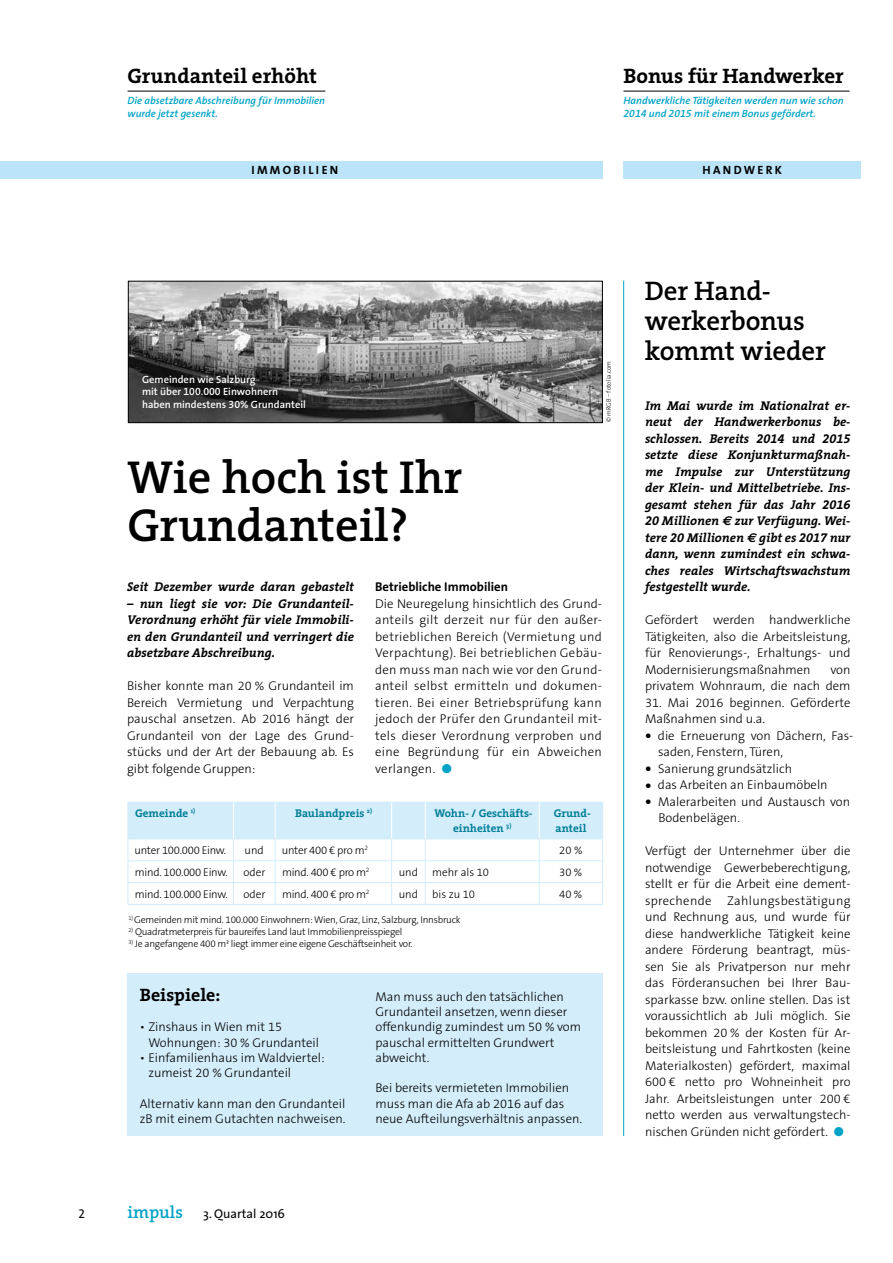
<style>
.page{position:relative;width:893px;height:1263px;background:#fff}
.page>*{position:absolute;margin:0;border:0;box-sizing:border-box;transform-origin:0 0}
.t1{font:600 46.5px/48px "The Serif";color:#000}
.t2{font:600 27px/30px "The Serif";letter-spacing:-.01em;color:#000}
.t3{font:700 21px "The Serif";color:#000}
.t4{font:700 18px "The Serif";color:#000}
.t5{font:300 12.75px/16.5px "The Sans B3";color:#000}
.t6{font:italic 700 12.75px/16.5px "The Serif";color:#000;text-align:justify}
.t7{font:700 12.75px "The Sans";color:#000}
.t8{font:12.75px "The Sans";color:#000}
.t9{font:12.75px "The Sans Caps";color:#000}
.t10{font:12px "The Sans Bold Caps";letter-spacing:.19em;color:#000}
.t11{font:300 11.25px "The Sans B3";letter-spacing:-.025em;color:#000}
.t12{font:700 11.25px/15px "The Serif";color:#007e95;text-align:center}
.t13{font:300 11.25px "The Sans B3";color:#000}
.t14{font:italic 600 10.5px/12.8px "The Sans";color:#00a3c6}
.t15{font:600 10.5px/12.8px "The Sans";color:#fff}
.t16{font:300 9.9px "The Sans B3";letter-spacing:-.025em;color:#000}
.t17{font:300 6.45px "The Sans";color:#000}
.s1{font-family:"The Sans Semi Bold Expert";font-weight:400}
.s2{color:#00a3c6}
.s3{font-family:"The Serif";font-weight:600;font-size:17.25px;color:#00a3c6}
.s4{font-family:"The Serif Bold Expert";font-weight:400}
.s5{font-family:"Euro Sans"}
</style>
<div class="page">
<img style="left:130px;top:283px;width:471px;height:138px">
<div style="left:128px;top:281px;width:475px;height:142px;border:1px solid #000"></div>
<hr style="left:623px;top:91px;width:227px;height:1px;background:#000">
<hr style="left:128px;top:91px;width:197px;height:1px;background:#000">
<div style="left:0;top:162px;width:603px;height:17px;background:#bce4f8"></div>
<hr style="left:623px;top:281px;width:1px;height:855px;background:#00a3c6">
<div style="left:623px;top:162px;width:238px;height:17px;background:#bce4f8"></div>
<svg style="left:128px;top:803px;width:475px;height:101px"></svg>
<hr style="left:128px;top:904px;width:105px;height:1px;background:#d3edfb">
<hr style="left:233px;top:904px;width:42px;height:1px;background:#d3edfb">
<hr style="left:275px;top:904px;width:117px;height:1px;background:#d3edfb">
<hr style="left:392px;top:904px;width:33px;height:1px;background:#d3edfb">
<hr style="left:425px;top:904px;width:114px;height:1px;background:#d3edfb">
<hr style="left:539px;top:904px;width:64px;height:1px;background:#d3edfb">
<hr style="left:128px;top:802px;width:105px;height:1px;background:#d3edfb">
<hr style="left:128px;top:802px;width:1px;height:36px;background:#d3edfb">
<hr style="left:233px;top:802px;width:42px;height:1px;background:#d3edfb">
<hr style="left:275px;top:802px;width:117px;height:1px;background:#d3edfb">
<hr style="left:392px;top:802px;width:33px;height:1px;background:#d3edfb">
<hr style="left:425px;top:802px;width:114px;height:1px;background:#d3edfb">
<hr style="left:233px;top:802px;width:1px;height:36px;background:#fff">
<hr style="left:275px;top:802px;width:1px;height:36px;background:#fff">
<hr style="left:391px;top:802px;width:1px;height:36px;background:#fff">
<hr style="left:425px;top:802px;width:1px;height:36px;background:#fff">
<hr style="left:539px;top:802px;width:1px;height:36px;background:#fff">
<hr style="left:539px;top:802px;width:64px;height:1px;background:#d3edfb">
<hr style="left:602px;top:802px;width:1px;height:36px;background:#d3edfb">
<hr style="left:539px;top:838px;width:64px;height:1px;background:#d3edfb">
<div style="left:127px;top:974px;width:476px;height:162px;background:#d3edfb"></div>
<h3 class="t3" style="left:128px;top:59px;width:191px">Grundanteil erhöht</h3>
<p class="t14" style="left:128px;top:94px;width:199px">Die absetzbare Abschreibung für Immobilien wurde jetzt gesenkt.</p>
<p class="t10" style="left:252px;top:160px;width:88px">IMMOBILIEN</p>
<h3 class="t3" style="left:623px;top:59px;width:222px">Bonus für Handwerker</h3>
<p class="t14" style="left:623px;top:94px;width:222px">Handwerkliche Tätigkeiten werden nun wie schon<br><span class="s1">2014</span> und <span class="s1">2015</span> mit einem Bonus gefördert.</p>
<p class="t10" style="left:703px;top:160px;width:81px">HANDWERK</p>
<p class="t15" style="left:142px;top:372px;width:165px">Gemeinden wie Salzburg<br>mit über <span class="s1">100.000</span> Einwohnern haben mindestens <span class="s1">30</span>% Grundanteil</p>
<h1 class="t1" style="left:127px;top:452px;width:336px">Wie hoch ist Ihr<br>Grundanteil?</h1>
<p class="t17" style="left:603px;top:422px;width:62px;rotate:-90deg">© mRGB – fotolia.com</p>
<p class="t6" style="left:127px;top:578px;width:228px">Seit Dezember wurde daran gebastelt</p>
<p class="t6" style="left:127px;top:595px;width:228px">– nun liegt sie vor: Die Grundanteil-Verordnung erhöht für viele Immobili&shy;en den Grundanteil und verringert die absetzbare Abschreibung.</p>
<p class="t5" style="left:127px;top:678px;width:228px;text-align:justify">Bisher konnte man 20 % Grundanteil im Bereich Vermietung und Verpachtung pauschal ansetzen. Ab 2016 hängt der Grundanteil von der Lage des Grund&shy;stücks und der Art der Bebauung ab. Es gibt folgende Gruppen:</p>
<p class="t7" style="left:375px;top:576px;width:134px">Betriebliche Immobilien</p>
<p class="t5" style="left:375px;top:596px;width:228px;text-align:justify">Die Neuregelung hinsichtlich des Grund&shy;anteils gilt derzeit nur für den außer&shy;betrieblichen Bereich (Vermietung und Verpachtung). Bei betrieblichen Gebäu&shy;den muss man nach wie vor den Grund&shy;anteil selbst ermitteln und dokumen&shy;tieren. Bei einer Betriebsprüfung kann jedoch der Prüfer den Grundanteil mit&shy;tels dieser Verordnung verproben und eine Begründung für ein Abweichen verlangen. <span class="s2">●</span></p>
<p class="t12" style="left:135px;top:805px;width:62px">Gemeinde <sup>1)</sup></p>
<p class="t12" style="left:295px;top:805px;width:79px">Baulandpreis <sup>2)</sup></p>
<p class="t12" style="left:434px;top:805px;width:100px">Wohn- / Geschäfts&shy;einheiten <sup>3)</sup></p>
<p class="t12" style="left:554px;top:805px;width:39px;text-align:left">Grund&shy;anteil</p>
<p class="t11" style="left:135px;top:844px;width:93px">unter 100.000 Einw.</p>
<p class="t11" style="left:245px;top:844px;width:21px">und</p>
<p class="t11" style="left:282px;top:844px;width:88px">unter 400 € pro m<sup>2</sup></p>
<p class="t11" style="left:559px;top:844px;width:25px">20%</p>
<p class="t11" style="left:135px;top:866px;width:94px">mind. 100.000 Einw.</p>
<p class="t11" style="left:243px;top:866px;width:23px">oder</p>
<p class="t11" style="left:282px;top:866px;width:89px">mind. 400 € pro m<sup>2</sup></p>
<p class="t11" style="left:399px;top:866px;width:21px">und</p>
<p class="t13" style="left:432px;top:866px;width:58px">mehr als 10</p>
<p class="t11" style="left:559px;top:866px;width:25px">30%</p>
<p class="t11" style="left:135px;top:888px;width:94px">mind. 100.000 Einw.</p>
<p class="t11" style="left:243px;top:888px;width:23px">oder</p>
<p class="t11" style="left:282px;top:888px;width:89px">mind. 400 € pro m<sup>2</sup></p>
<p class="t11" style="left:399px;top:888px;width:21px">und</p>
<p class="t11" style="left:432px;top:888px;width:44px">bis zu 10</p>
<p class="t11" style="left:559px;top:888px;width:25px">40%</p>
<p class="t16" style="left:128px;top:914px;width:334px"><sup>1)</sup> Gemeinden mit mind. 100.000 Einwohnern: Wien, Graz, Linz, Salzburg, Innsbruck</p>
<p class="t16" style="left:129px;top:926px;width:275px"><sup>2)</sup> Quadratmeterpreis für baureifes Land laut Immobilienpreisspiegel</p>
<p class="t16" style="left:128px;top:938px;width:286px"><sup>3)</sup> Je angefangene 400 m² liegt immer eine eigene Geschäftseinheit vor.</p>
<h3 class="t4" style="left:140px;top:979px;width:82px">Beispiele:</h3>
<p class="t5" style="left:148px;top:1020px;width:172px;line-height:15.3px;text-indent:-9px">• Zinshaus in Wien mit 15<br>Wohnungen: 30 % Grundanteil</p>
<p class="t5" style="left:148px;top:1050px;width:178px;line-height:15.3px;text-indent:-9px">• Einfamilienhaus im Waldviertel: zumeist 20 % Grundanteil</p>
<p class="t5" style="left:140px;top:1096px;width:207px;line-height:15.3px">Alternativ kann man den Grundanteil zB mit einem Gutachten nachweisen.</p>
<p class="t5" style="left:375px;top:989px;width:207px;line-height:15.3px">Man muss auch den tatsächlichen<br>Grundanteil ansetzen, wenn dieser offenkundig zumindest um 50 % vom pauschal ermittelten Grundwert abweicht.</p>
<p class="t5" style="left:375px;top:1081px;width:208px;line-height:15.3px">Bei bereits vermieteten Immobilien muss man die Afa ab 2016 auf das neue Aufteilungsverhältnis anpassen.</p>
<p class="t9" style="left:79px;top:1203px;width:8px">2</p>
<p class="t8" style="left:128px;top:1203px;width:159px"><span class="s3">impuls</span> 3. Quartal 2016</p>
<h2 class="t2" style="left:645px;top:276px;width:183px">Der Hand&shy;werkerbonus kommt wieder</h2>
<p class="t6" style="left:645px;top:397px;width:207px">Im Mai wurde im Nationalrat er&shy;neut der Handwerkerbonus be&shy;schlossen. Bereits <span class="s4">2014</span> und <span class="s4">2015 </span>setzte diese Konjunkturmaßnah&shy;me Impulse zur Unterstützung der Klein- und Mittelbetriebe. Ins&shy;gesamt stehen für das Jahr <span class="s4">2016<br>20</span> Millionen <span class="s5">€</span> zur Verfügung. Wei&shy;tere <span class="s4">20</span> Millionen <span class="s5">€</span> gibt es <span class="s4">2017</span> nur dann, wenn zumindest ein schwa&shy;ches reales Wirtschaftswachstum festgestellt wurde.</p>
<p class="t5" style="left:645px;top:612px;width:207px;text-align:justify">Gefördert werden handwerkliche Tätigkeiten, also die Arbeitsleistung, für Renovierungs-, Erhaltungs- und Modernisierungsmaßnahmen</p>
<p class="t5" style="left:645px;top:662px;width:207px;text-align:right">von<br>privatem Wohnraum, die nach dem</p>
<p class="t5" style="left:645px;top:695px;width:207px">31. Mai 2016 beginnen. Geförderte<br>Maßnahmen sind u.a.</p>
<p class="t5" style="left:658px;top:728px;width:197px;text-indent:-12px">● die Erneuerung von Dächern, Fas&shy;saden, Fenstern, Türen,</p>
<p class="t5" style="left:646px;top:761px;width:148px">● Sanierung grundsätzlich</p>
<p class="t5" style="left:646px;top:777px;width:183px">● das Arbeiten an Einbaumöbeln</p>
<p class="t5" style="left:658px;top:794px;width:193px;text-indent:-12px">● Malerarbeiten und Austausch von<br>Bodenbelägen.</p>
<p class="t5" style="left:645px;top:843px;width:207px;text-align:justify">Verfügt der Unternehmer über die notwendige Gewerbeberechtigung, stellt er für die Arbeit eine dement&shy;sprechende Zahlungsbestätigung und Rechnung aus, und wurde für diese handwerkliche Tätigkeit keine andere Förderung beantragt, müs&shy;sen Sie als Privatperson nur mehr das Förderansuchen bei Ihrer Bau&shy;sparkasse bzw. online stellen. Das ist voraussichtlich ab Juli möglich. Sie bekommen 20 % der Kosten für Ar&shy;beitsleistung und Fahrtkosten (keine Materialkosten) gefördert, maximal 600 € netto pro Wohneinheit pro Jahr. Arbeitsleistungen unter 200 € netto werden aus verwaltungstech&shy;nischen Gründen nicht gefördert. <span class="s2">●</span></p>
</div>
